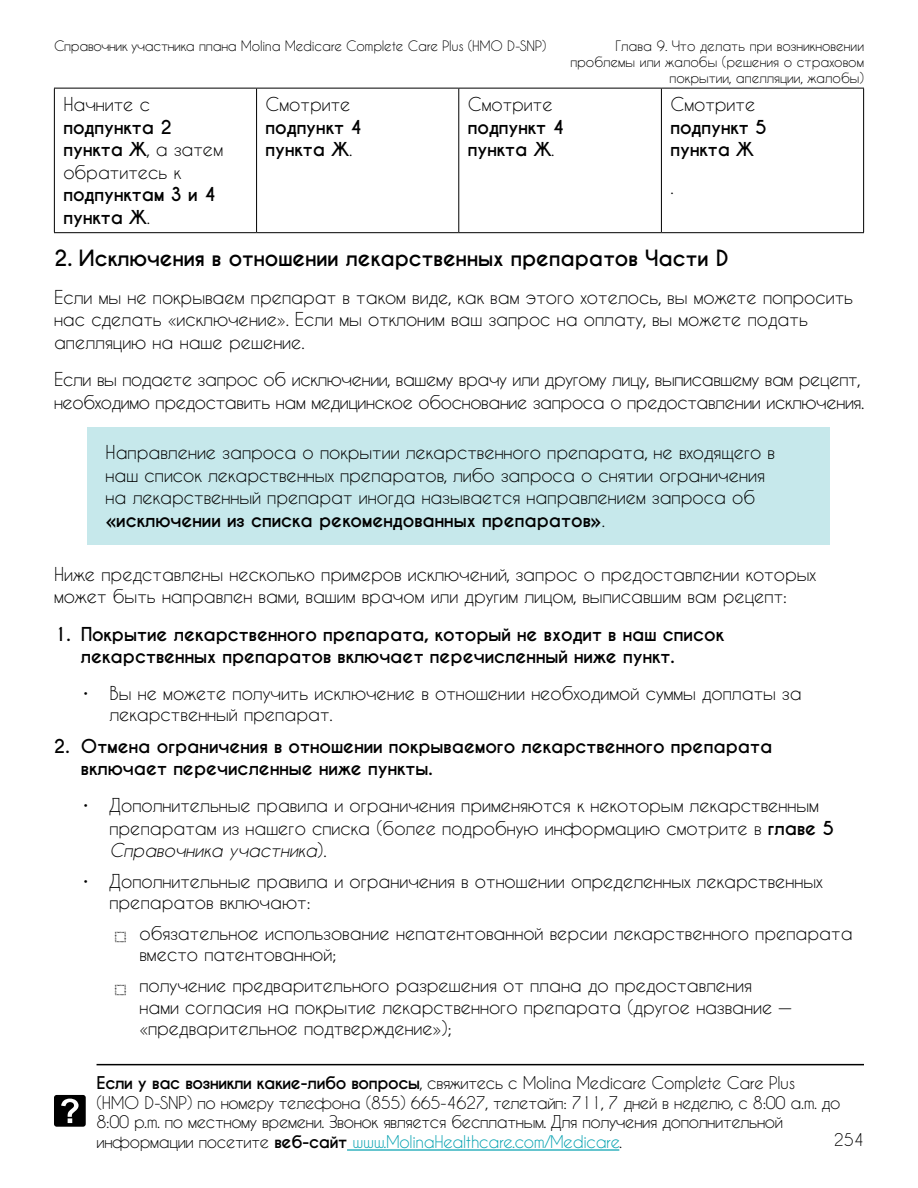
<style>
.page{position:relative;width:918px;height:1188px;background:#fff}
.page>*{position:absolute;margin:0;border:0;box-sizing:border-box;transform-origin:0 0}
.t1{font:700 21px "Caviar Dreams";color:#000}
.t2{font:18px/22.5px "Caviar Dreams";color:#000}
.t3{font:700 18px/22.5px "Caviar Dreams";color:#000}
.t4{font:18px/22.5px "Caviar Dreams";letter-spacing:-.02em;color:#000}
.t5{font:16.5px/19.8px "Caviar Dreams";letter-spacing:-.02em;color:#000}
.t6{font:13.5px/16.2px "Caviar Dreams";color:#000;text-align:right}
.t7{font:13.5px "Caviar Dreams";letter-spacing:-.02em;color:#000}
.s1{font-weight:700}
.s2{font-weight:400}
.s3{font-style:italic}
.s4{color:#00a0af}
</style>
<div class="page">
<hr style="left:347px;top:1149px;width:272px;height:2px;background:#00a0af">
<div style="left:54px;top:1095px;width:32px;height:32px;background:#000;border-radius:3px"></div>
<svg style="left:61px;top:1099px;width:18px;height:24px"></svg>
<hr style="left:97px;top:1064px;width:767px;height:1px;background:#000">
<hr style="left:54px;top:88px;width:203px;height:1px;background:#000">
<hr style="left:54px;top:88px;width:1px;height:144px;background:#000">
<hr style="left:54px;top:232px;width:203px;height:1px;background:#000">
<hr style="left:257px;top:88px;width:202px;height:1px;background:#000">
<hr style="left:256px;top:88px;width:1px;height:144px;background:#000">
<hr style="left:257px;top:232px;width:202px;height:1px;background:#000">
<hr style="left:459px;top:88px;width:202px;height:1px;background:#000">
<hr style="left:458px;top:88px;width:1px;height:144px;background:#000">
<hr style="left:459px;top:232px;width:202px;height:1px;background:#000">
<hr style="left:661px;top:88px;width:203px;height:1px;background:#000">
<hr style="left:661px;top:88px;width:1px;height:144px;background:#000">
<hr style="left:863px;top:88px;width:1px;height:144px;background:#000">
<hr style="left:661px;top:232px;width:203px;height:1px;background:#000">
<div style="left:88px;top:427px;width:742px;height:118px;background:#c6e8eb"></div>
<p class="t7" style="left:54px;top:38px;width:494px">Справочник участника плана Molina Medicare Complete Care Plus (HMO D-SNP)</p>
<p class="t2" style="left:63px;top:93px;width:88px">Начните с</p>
<p class="t2" style="left:63px;top:115px;width:161px"><span class="s1">подпункта 2 пункта Ж</span>, а затем обратитесь к</p>
<p class="t3" style="left:63px;top:184px;width:154px">подпунктам 3 и 4 пункта Ж<span class="s2">.</span></p>
<p class="t2" style="left:266px;top:93px;width:87px">Смотрите</p>
<p class="t3" style="left:266px;top:116px;width:98px">подпункт 4 пункта Ж<span class="s2">.</span></p>
<p class="t2" style="left:468px;top:93px;width:87px">Смотрите</p>
<p class="t3" style="left:468px;top:116px;width:98px">подпункт 4 пункта Ж<span class="s2">.</span></p>
<p class="t6" style="left:570px;top:38px;width:295px">Глава 9. Что делать при возникновении проблемы или жалобы (решения о страховом покрытии, апелляции, жалобы)</p>
<p class="t2" style="left:670px;top:93px;width:87px">Смотрите</p>
<p class="t3" style="left:670px;top:116px;width:98px">подпункт 5 пункта Ж</p>
<p class="t2" style="left:670px;top:175px;width:5px">.</p>
<p class="t1" style="left:54px;top:245px;width:676px">2. Исключения в отношении лекарственных препаратов Части D</p>
<p class="t2" style="left:54px;top:285px;width:801px">Если мы не покрываем препарат в таком виде, как вам этого хотелось, вы можете попросить нас сделать «исключение». Если мы отклоним ваш запрос на оплату, вы можете подать апелляцию на наше решение.</p>
<p class="t4" style="left:54px;top:368px;width:812px">Если вы подаете запрос об исключении, вашему врачу или другому лицу, выписавшему вам рецепт, необходимо предоставить нам медицинское обоснование запроса о предоставлении исключения.</p>
<p class="t2" style="left:106px;top:441px;width:671px">Направление запроса о покрытии лекарственного препарата, не входящего в наш список лекарственных препаратов, либо запроса о снятии ограничения на лекарственный препарат иногда называется направлением запроса об <span class="s1">«исключении из списка рекомендованных препаратов»</span>.</p>
<p class="t2" style="left:54px;top:562px;width:763px">Ниже представлены несколько примеров исключений, запрос о предоставлении которых может быть направлен вами, вашим врачом или другим лицом, выписавшим вам рецепт:</p>
<p class="t3" style="left:81px;top:623px;width:645px;text-indent:-27px">1. Покрытие лекарственного препарата, который не входит в наш список лекарственных препаратов включает перечисленный ниже пункт.</p>
<p class="t2" style="left:109px;top:682px;width:694px;line-height:21.6px;text-indent:-27px">• Вы не можете получить исключение в отношении необходимой суммы доплаты за лекарственный препарат.</p>
<p class="t3" style="left:81px;top:735px;width:693px;text-indent:-27px">2. Отмена ограничения в отношении покрываемого лекарственного препарата включает перечисленные ниже пункты.</p>
<p class="t2" style="left:109px;top:794px;width:726px;text-indent:-27px">• Дополнительные правила и ограничения применяются к некоторым лекарственным препаратам из нашего списка (более подробную информацию смотрите в <span class="s1">главе 5<br></span><span class="s3">Справочника участника</span>).</p>
<p class="t2" style="left:109px;top:870px;width:714px;line-height:21.6px;text-indent:-27px">• Дополнительные правила и ограничения в отношении определенных лекарственных препаратов включают:</p>
<p class="t2" style="left:139px;top:922px;width:715px;line-height:21.6px;text-indent:-27px">⁰ обязательное использование непатентованной версии лекарственного препарата вместо патентованной;</p>
<p class="t2" style="left:139px;top:974px;width:654px;line-height:21.6px;text-indent:-27px">⁰ получение предварительного разрешения от плана до предоставления нами согласия на покрытие лекарственного препарата (другое название — «предварительное подтверждение»);</p>
<p class="t5" style="left:97px;top:1072px;width:745px"><span class="s1">Если у вас возникли какие-либо вопросы</span>, свяжитесь с Molina Medicare Complete Care Plus (HMO D-SNP) по номеру телефона (855) 665-4627, телетайп: 711, 7 дней в неделю, с 8:00 a.m. до 8:00 p.m. по местному времени. Звонок является бесплатным. Для получения дополнительной информации посетите <span class="s1">веб-сайт</span> <span class="s4">www.MolinaHealthcare.com/Medicare</span>.</p>
<p class="t5" style="left:834px;top:1129px;width:32px">254</p>
</div>
